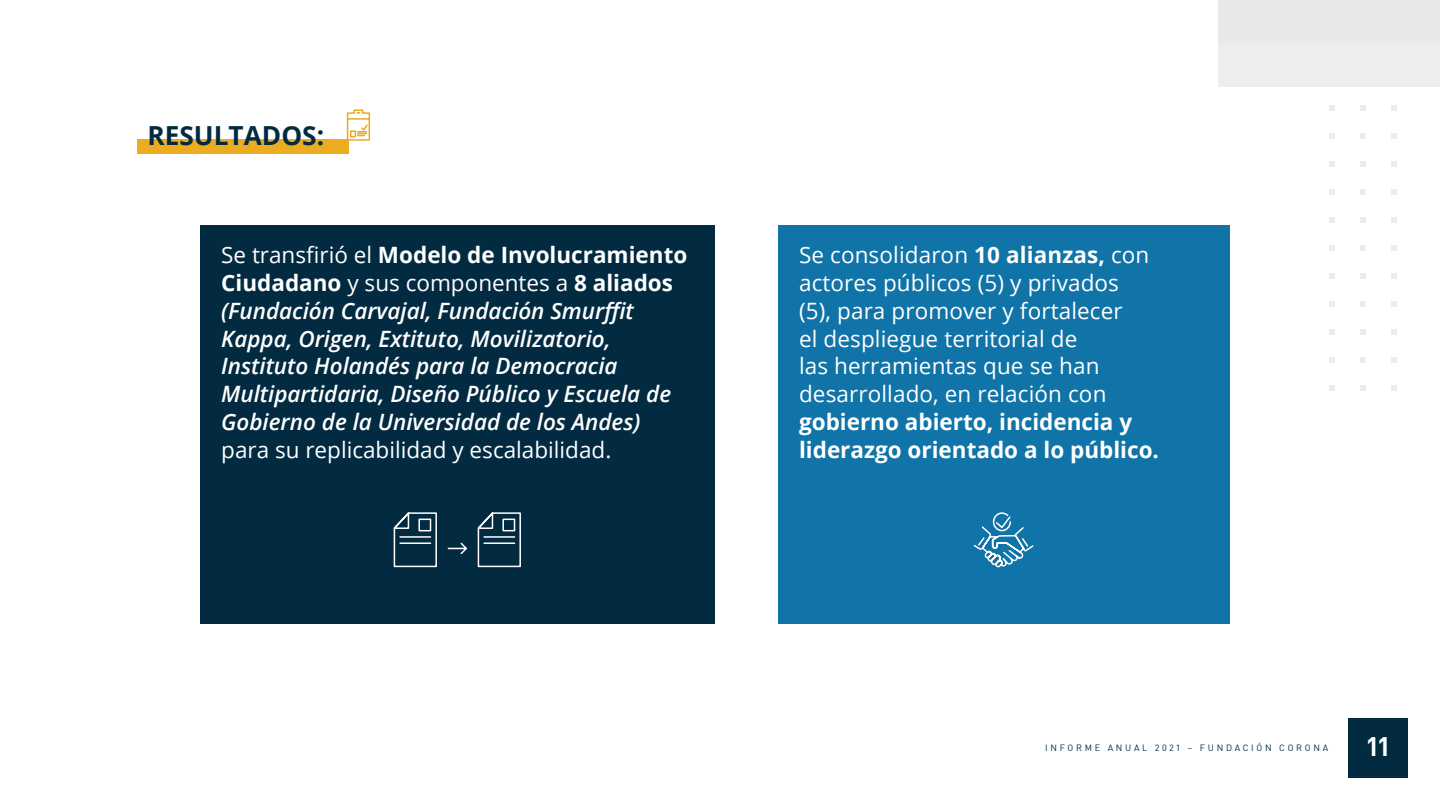
<style>
.page{position:relative;width:1440px;height:810px;background:#fff}
.page>*{position:absolute;margin:0;border:0;box-sizing:border-box;transform-origin:0 0}
.t1{font:700 26.25px "Open Sans";color:#022a41}
.t2{font:700 26.25px "NGCDIN";color:#fff}
.t3{font:italic 600 22.5px/27.8px "Open Sans";color:#fff}
.t4{font:22.5px/27.8px "Open Sans";letter-spacing:.005em;color:#fff}
.t5{font:700 22.5px/27.8px "Open Sans";color:#fff}
.t6{font:9px "NGCDIN";letter-spacing:.3em;color:#022a41}
.s1{font-weight:400;font-style:normal}
.s2{font-weight:700;font-style:normal}
.s3{font-weight:700}
</style>
<div class="page">
<div style="left:1348px;top:718px;width:60px;height:60px;background:#022a41"></div>
<div style="left:137px;top:139px;width:211px;height:14px;background:#ebac20"></div>
<svg style="left:346px;top:109px;width:25px;height:32px"></svg>
<div style="left:200px;top:225px;width:515px;height:399px;background:#022a41"></div>
<div style="left:778px;top:225px;width:451px;height:399px;background:#1074a8"></div>
<svg style="left:393px;top:512px;width:128px;height:56px"></svg>
<div style="left:1219px;top:0;width:221px;height:43px;background:#e8e8e8"></div>
<div style="left:1219px;top:43px;width:221px;height:44px;background:#ededed"></div>
<svg style="left:1391px;top:105px;width:5px;height:5px"></svg>
<svg style="left:1360px;top:105px;width:5px;height:5px"></svg>
<svg style="left:1329px;top:105px;width:6px;height:5px"></svg>
<svg style="left:1391px;top:133px;width:5px;height:5px"></svg>
<svg style="left:1360px;top:133px;width:5px;height:5px"></svg>
<svg style="left:1329px;top:133px;width:6px;height:5px"></svg>
<svg style="left:1391px;top:161px;width:5px;height:5px"></svg>
<svg style="left:1360px;top:161px;width:5px;height:5px"></svg>
<svg style="left:1329px;top:161px;width:6px;height:5px"></svg>
<svg style="left:1391px;top:189px;width:5px;height:5px"></svg>
<svg style="left:1360px;top:189px;width:5px;height:5px"></svg>
<svg style="left:1329px;top:189px;width:6px;height:5px"></svg>
<svg style="left:1391px;top:217px;width:5px;height:5px"></svg>
<svg style="left:1360px;top:217px;width:5px;height:5px"></svg>
<svg style="left:1329px;top:217px;width:6px;height:5px"></svg>
<svg style="left:1391px;top:245px;width:5px;height:5px"></svg>
<svg style="left:1360px;top:245px;width:5px;height:5px"></svg>
<svg style="left:1329px;top:245px;width:6px;height:5px"></svg>
<svg style="left:1391px;top:273px;width:5px;height:5px"></svg>
<svg style="left:1360px;top:273px;width:5px;height:5px"></svg>
<svg style="left:1329px;top:273px;width:6px;height:5px"></svg>
<svg style="left:1391px;top:301px;width:5px;height:5px"></svg>
<svg style="left:1360px;top:301px;width:5px;height:5px"></svg>
<svg style="left:1329px;top:301px;width:6px;height:5px"></svg>
<svg style="left:1391px;top:329px;width:5px;height:5px"></svg>
<svg style="left:1360px;top:329px;width:5px;height:5px"></svg>
<svg style="left:1329px;top:329px;width:6px;height:5px"></svg>
<svg style="left:1391px;top:357px;width:5px;height:5px"></svg>
<svg style="left:1360px;top:357px;width:5px;height:5px"></svg>
<svg style="left:1329px;top:357px;width:6px;height:5px"></svg>
<svg style="left:1391px;top:385px;width:5px;height:5px"></svg>
<svg style="left:1360px;top:385px;width:5px;height:5px"></svg>
<svg style="left:1329px;top:385px;width:6px;height:5px"></svg>
<svg style="left:973px;top:512px;width:61px;height:56px"></svg>
<p class="t1" style="left:147px;top:117px;width:178px">RESULTADOS:</p>
<p class="t3" style="left:221px;top:241px;width:468px"><span class="s1">Se transfirió el</span> <span class="s2">Modelo de Involucramiento Ciudadano</span> <span class="s1">y sus componentes a</span> <span class="s2">8 aliados </span>(Fundación Carvajal, Fundación Smurffit Kappa, Origen, Extituto, Movilizatorio, Instituto Holandés para la Democracia Multipartidaria, Diseño Público y Escuela de Gobierno de la Universidad de los Andes)</p>
<p class="t4" style="left:221px;top:435px;width:392px">para su replicabilidad y escalabilidad.</p>
<p class="t4" style="left:799px;top:241px;width:352px">Se consolidaron <span class="s3">10 alianzas,</span> con actores públicos (5) y privados (5), para promover y fortalecer<br>el despliegue territorial de<br>las herramientas que se han desarrollado, en relación con</p>
<p class="t5" style="left:799px;top:407px;width:361px">gobierno abierto, incidencia y liderazgo orientado a lo público.</p>
<p class="t6" style="left:1045px;top:742px;width:284px">INFORME ANUAL 2021 – FUNDACIÓN CORONA</p>
<p class="t2" style="left:1367px;top:729px;width:24px">11</p>
</div>
